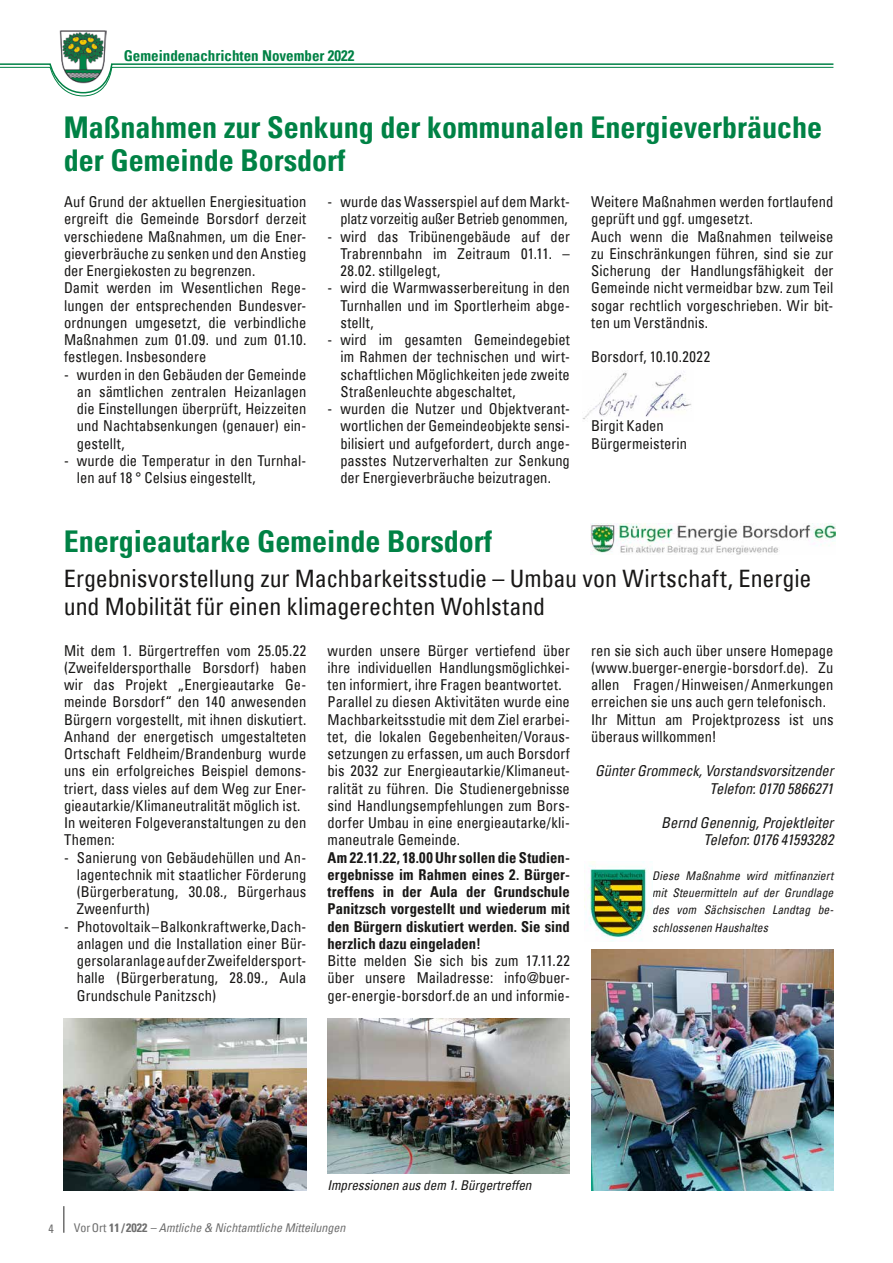
<style>
.page{position:relative;width:893px;height:1263px;background:#fff}
.page>*{position:absolute;margin:0;border:0;box-sizing:border-box;transform-origin:0 0}
.t1{font:700 condensed 30px/33px "Univers";color:#008245}
.t2{font:condensed 24px/28.8px "Univers";letter-spacing:-.005em;color:#181716}
.t3{font:condensed 15px/17.2px "Univers";color:#181716;text-align:justify}
.t4{font:700 condensed 15px/17.2px "Univers";letter-spacing:.005em;color:#181716;text-align:justify}
.t5{font:italic condensed 15px/17.2px "Univers";color:#181716;text-align:right;scale:.96 1}
.t6{font:italic condensed 15px/17.2px "Univers";color:#181716;text-align:right}
.t7{font:700 condensed 15px "Univers";color:#008245}
.t8{font:italic condensed 13.5px "Univers";letter-spacing:-.005em;color:#181716}
.t9{font:italic condensed 12px/17.2px "Univers";letter-spacing:.01em;color:#181716;text-align:justify}
.t10{font:italic condensed 12px "Univers";color:#6e6e6e}
.t11{font:condensed 12px "Univers";color:#6e6e6e}
.s1{font-style:normal}
.s2{font-weight:700;font-style:normal}
</style>
<div class="page">
<hr style="left:63px;top:1206px;width:2px;height:27px;background:#6e6e6e">
<img style="left:60px;top:30px;width:47px;height:33px">
<svg style="left:0;top:63px;width:834px;height:33px"></svg>
<img style="left:583px;top:371px;width:109px;height:49px">
<img style="left:590px;top:523px;width:246px;height:31px">
<img style="left:588px;top:862px;width:63px;height:79px">
<img style="left:64px;top:1018px;width:242px;height:172px">
<img style="left:327px;top:1018px;width:243px;height:155px">
<img style="left:591px;top:949px;width:242px;height:241px">
<p class="t7" style="left:124px;top:46px;width:232px">Gemeindenachrichten November 2022</p>
<h1 class="t1" style="left:64px;top:111px;width:760px">Maßnahmen zur Senkung der kommunalen Energieverbräuche der Gemeinde Borsdorf</h1>
<p class="t3" style="left:64px;top:193px;width:244px;text-align:left">Auf Grund der aktuellen Energiesituation ergreift die Gemeinde Borsdorf derzeit verschiedene Maßnahmen, um die Ener&shy;gieverbräuche zu senken und den Anstieg der Energiekosten zu begrenzen.<br>Damit werden im Wesentlichen Rege&shy;lungen der entsprechenden Bundesver&shy;ordnungen umgesetzt, die verbindliche Maßnahmen zum 01.09. und zum 01.10. festlegen. Insbesondere</p>
<p class="t3" style="left:77px;top:365px;width:231px;text-indent:-13px">- wurden in den Gebäuden der Gemeinde an sämtlichen zentralen Heizanlagen die Einstellungen überprüft, Heizzeiten und Nachtabsenkungen (genauer) ein&shy;gestellt,</p>
<p class="t3" style="left:77px;top:451px;width:231px;text-indent:-13px">- wurde die Temperatur in den Turnhal&shy;len auf 18 ° Celsius eingestellt,</p>
<p class="t3" style="left:328px;top:193px;width:244px;text-align:right">- wurde das Wasserspiel auf dem Markt&shy;platz vorzeitig außer Betrieb genommen,</p>
<p class="t3" style="left:340px;top:227px;width:231px;text-indent:-13px">- wird das Tribünengebäude auf der Trabrennbahn im Zeitraum 01.11. – 28.02. stillgelegt,</p>
<p class="t3" style="left:340px;top:279px;width:231px;text-indent:-13px">- wird die Warmwasserbereitung in den Turnhallen und im Sportlerheim abge&shy;stellt,</p>
<p class="t3" style="left:340px;top:331px;width:231px;text-indent:-13px">- wird im gesamten Gemeindegebiet im Rahmen der technischen und wirt&shy;schaftlichen Möglichkeiten jede zweite Straßenleuchte abgeschaltet,</p>
<p class="t3" style="left:340px;top:400px;width:231px;text-indent:-13px">- wurden die Nutzer und Objektverant&shy;wortlichen der Gemeindeobjekte sensi&shy;bilisiert und aufgefordert, durch ange&shy;passtes Nutzerverhalten zur Senkung der Energieverbräuche beizutragen.</p>
<p class="t3" style="left:591px;top:193px;width:244px;text-align:left">Weitere Maßnahmen werden fortlaufend geprüft und ggf. umgesetzt.<br>Auch wenn die Maßnahmen teilweise zu Einschränkungen führen, sind sie zur Sicherung der Handlungsfähigkeit der Gemeinde nicht vermeidbar bzw. zum Teil sogar rechtlich vorgeschrieben. Wir bit&shy;ten um Verständnis.</p>
<p class="t3" style="left:591px;top:348px;width:120px">Borsdorf, 10.10.2022</p>
<p class="t3" style="left:591px;top:417px;width:98px">Birgit Kaden<br>Bürgermeisterin</p>
<h1 class="t1" style="left:64px;top:525px;width:430px">Energieautarke Gemeinde Borsdorf</h1>
<h2 class="t2" style="left:64px;top:563px;width:749px">Ergebnisvorstellung zur Machbarkeitsstudie – Umbau von Wirtschaft, Energie und Mobilität für einen klimagerechten Wohlstand</h2>
<p class="t3" style="left:64px;top:641px;width:244px;text-align:left">Mit dem 1. Bürgertreffen vom 25.05.22 (Zweifeldersporthalle Borsdorf) haben wir das Projekt „Energieautarke Ge&shy;meinde Borsdorf“ den 140 anwesenden Bürgern vorgestellt, mit ihnen diskutiert.<br>Anhand der energetisch umgestalteten Ortschaft Feldheim/Brandenburg wurde uns ein erfolgreiches Beispiel demons&shy;triert, dass vieles auf dem Weg zur Ener&shy;gieautarkie/Klimaneutralität möglich ist.<br>In weiteren Folgeveranstaltungen zu den Themen:</p>
<p class="t3" style="left:77px;top:848px;width:231px;text-indent:-13px">- Sanierung von Gebäudehüllen und An&shy;lagentechnik mit staatlicher Förderung (Bürgerberatung, 30.08., Bürgerhaus Zweenfurth)</p>
<p class="t3" style="left:77px;top:917px;width:231px;text-indent:-13px">- Photovoltaik – Balkonkraftwerke, Dach&shy;anlagen und die Installation einer Bür&shy;gersolaranlage auf der Zweifeldersport&shy;halle (Bürgerberatung, 28.09., Aula Grundschule Panitzsch)</p>
<p class="t3" style="left:328px;top:641px;width:244px;text-align:left">wurden unsere Bürger vertiefend über ihre individuellen Handlungsmöglichkei&shy;ten informiert, ihre Fragen beantwortet.<br>Parallel zu diesen Aktivitäten wurde eine Machbarkeitsstudie mit dem Ziel erarbei&shy;tet, die lokalen Gegebenheiten/Voraus&shy;setzungen zu erfassen, um auch Borsdorf bis 2032 zur Energieautarkie/Klimaneut&shy;ralität zu führen. Die Studienergebnisse sind Handlungsempfehlungen zum Bors&shy;dorfer Umbau in eine energieautarke/kli&shy;maneutrale Gemeinde.</p>
<p class="t4" style="left:328px;top:848px;width:244px">Am 22.11.22, 18.00 Uhr sollen die Studien&shy;ergebnisse im Rahmen eines 2. Bürger&shy;treffens in der Aula der Grundschule Panitzsch vorgestellt und wiederum mit den Bürgern diskutiert werden. Sie sind herzlich dazu eingeladen!</p>
<p class="t3" style="left:328px;top:952px;width:244px">Bitte melden Sie sich bis zum 17.11.22 über unsere Mailadresse: info@buer&shy;ger-energie-borsdorf.de an und informie-</p>
<p class="t3" style="left:591px;top:641px;width:244px;text-align:left">ren sie sich auch über unsere Homepage (www.buerger-energie-borsdorf.de). Zu allen Fragen/Hinweisen/Anmerkungen erreichen sie uns auch gern telefonisch.<br>Ihr Mittun am Projektprozess ist uns überaus willkommen!</p>
<p class="t5" style="left:595px;top:762px;width:250px">Günter Grommeck, Vorstandsvorsitzender<br>Telefon: 0170 5866271</p>
<p class="t6" style="left:661px;top:814px;width:174px">Bernd Genennig, Projektleiter<br>Telefon: 0176 41593282</p>
<p class="t9" style="left:652px;top:867px;width:183px">Diese Maßnahme wird mitfinanziert mit Steuermitteln auf der Grundlage des vom Sächsischen Landtag be&shy;schlossenen Haushaltes</p>
<p class="t8" style="left:327px;top:1177px;width:206px">Impressionen aus dem 1. Bürgertreffen</p>
<p class="t11" style="left:49px;top:1221px;width:7px">4</p>
<p class="t10" style="left:74px;top:1220px;width:273px"><span class="s1">VorOrt</span> <span class="s2">11 / 2022</span> – Amtliche &amp; Nichtamtliche Mitteilungen</p>
</div>
